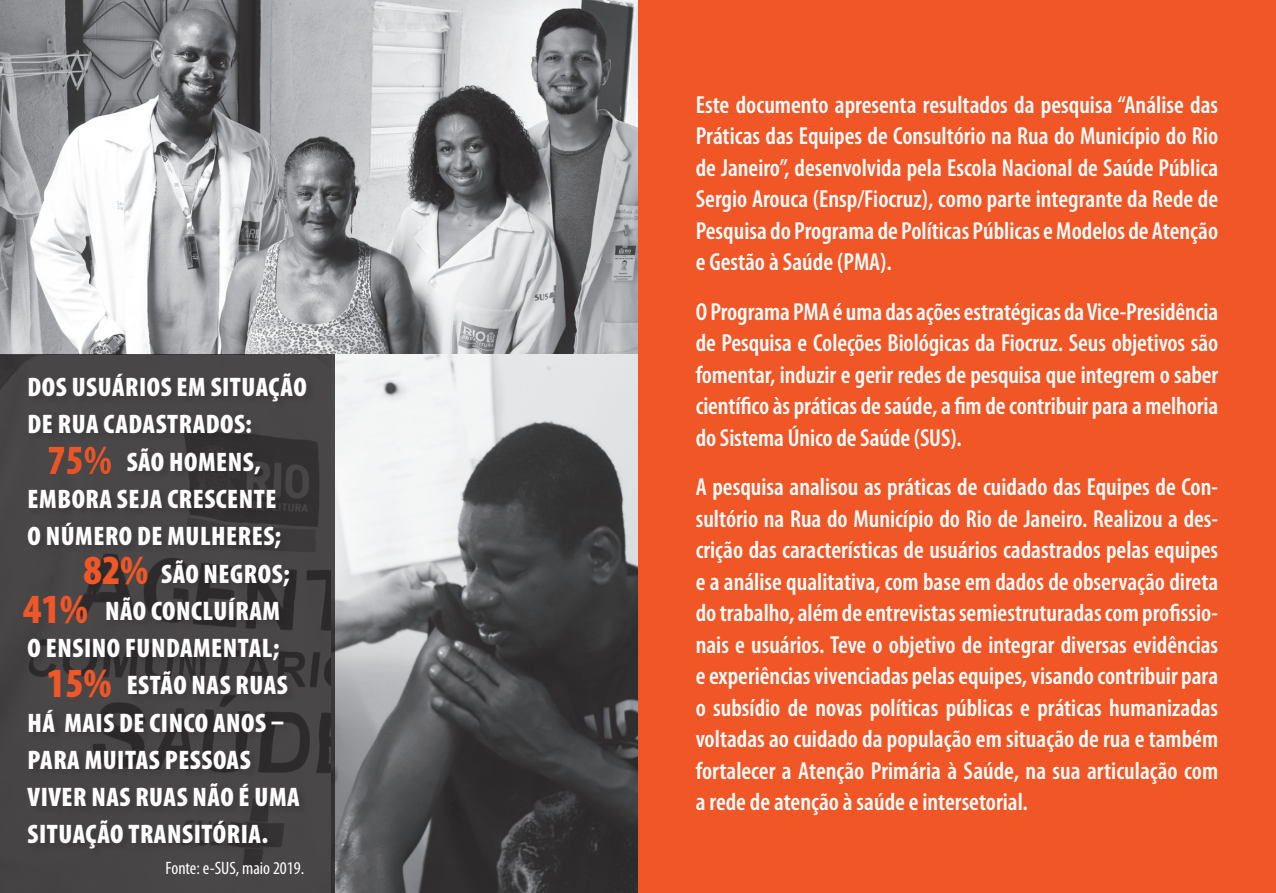
<style>
.page{position:relative;width:1276px;height:893px;background:#fff}
.page>*{position:absolute;margin:0;border:0;box-sizing:border-box;transform-origin:0 0}
.t1{font:900 condensed 41.62px "Myriad Pro";color:#f15626}
.t2{font:900 condensed 27px/37.4px "Myriad Pro";letter-spacing:.02em;color:#fff}
.t3{font:600 condensed 24.75px/31.5px "Myriad Pro";color:#fff;text-align:justify}
.t4{font:condensed 18px "Myriad Pro";color:#fff}
</style>
<div class="page">
<img style="left:0;top:0;width:638px;height:354px">
<img style="left:334px;top:354px;width:304px;height:539px">
<svg style="left:0;top:354px;width:334px;height:539px;background:#464344"></svg>
<div style="left:26px;top:372px;width:290px;height:487px;background:#231f20;opacity:.3"></div>
<div style="left:30px;top:433px;width:108px;height:49px;background:#454243"></div>
<div style="left:30px;top:438px;width:114px;height:51px;background:#4a4748"></div>
<div style="left:638px;top:0;width:638px;height:893px;background:#f15626"></div>
<p class="t2" style="left:28px;top:369px;width:280px">DOS USUÁRIOS EM SITUAÇÃO</p>
<p class="t2" style="left:28px;top:406px;width:226px">DE RUA CADASTRADOS:</p>
<p class="t2" style="left:127px;top:443px;width:136px">SÃO HOMENS,</p>
<p class="t2" style="left:28px;top:481px;width:250px">EMBORA SEJA CRESCENTE</p>
<p class="t2" style="left:28px;top:518px;width:255px">O NÚMERO DE MULHERES;</p>
<p class="t2" style="left:161px;top:555px;width:130px">SÃO NEGROS;</p>
<p class="t2" style="left:105px;top:592px;width:177px">NÃO CONCLUÍRAM</p>
<p class="t2" style="left:28px;top:630px;width:253px">O ENSINO FUNDAMENTAL;</p>
<p class="t2" style="left:127px;top:667px;width:163px">ESTÃO NAS RUAS</p>
<p class="t2" style="left:28px;top:704px;width:274px">HÁ MAIS DE CINCO ANOS –<br>PARA MUITAS PESSOAS<br>VIVER NAS RUAS NÃO É UMA<br>SITUAÇÃO TRANSITÓRIA.</p>
<h1 class="t1" style="left:47px;top:437px;width:66px">75%</h1>
<p class="t1" style="left:84px;top:547px;width:66px">82%</p>
<p class="t1" style="left:23px;top:586px;width:66px">41%</p>
<p class="t1" style="left:47px;top:660px;width:66px">15%</p>
<p class="t4" style="left:166px;top:858px;width:140px">Fonte: e-SUS, maio 2019.</p>
<p class="t3" style="left:696px;top:89px;width:524px">Este documento apresenta resultados da pesquisa “Análise das Práticas das Equipes de Consultório na Rua do Município do Rio de Janeiro”, desenvolvida pela Escola Nacional de Saúde Pública Sergio Arouca (Ensp/Fiocruz), como parte integrante da Rede de Pesquisa do Programa de Políticas Públicas e Modelos de Atenção e Gestão à Saúde (PMA).</p>
<p class="t3" style="left:696px;top:296px;width:524px">O Programa PMA é uma das ações estratégicas da Vice-Presidência de Pesquisa e Coleções Biológicas da Fiocruz. Seus objetivos são fomentar, induzir e gerir redes de pesquisa que integrem o saber científico às práticas de saúde, a fim de contribuir para a melhoria do Sistema Único de Saúde (SUS).</p>
<p class="t3" style="left:696px;top:472px;width:524px">A pesquisa analisou as práticas de cuidado das Equipes de Con&shy;sultório na Rua do Município do Rio de Janeiro. Realizou a des&shy;crição das características de usuários cadastrados pelas equipes e a análise qualitativa, com base em dados de observação direta do trabalho, além de entrevistas semiestruturadas com profissio&shy;nais e usuários. Teve o objetivo de integrar diversas evidências e experiências vivenciadas pelas equipes, visando contribuir para o subsídio de novas políticas públicas e práticas humanizadas voltadas ao cuidado da população em situação de rua e também fortalecer a Atenção Primária à Saúde, na sua articulação com a rede de atenção à saúde e intersetorial.</p>
</div>
